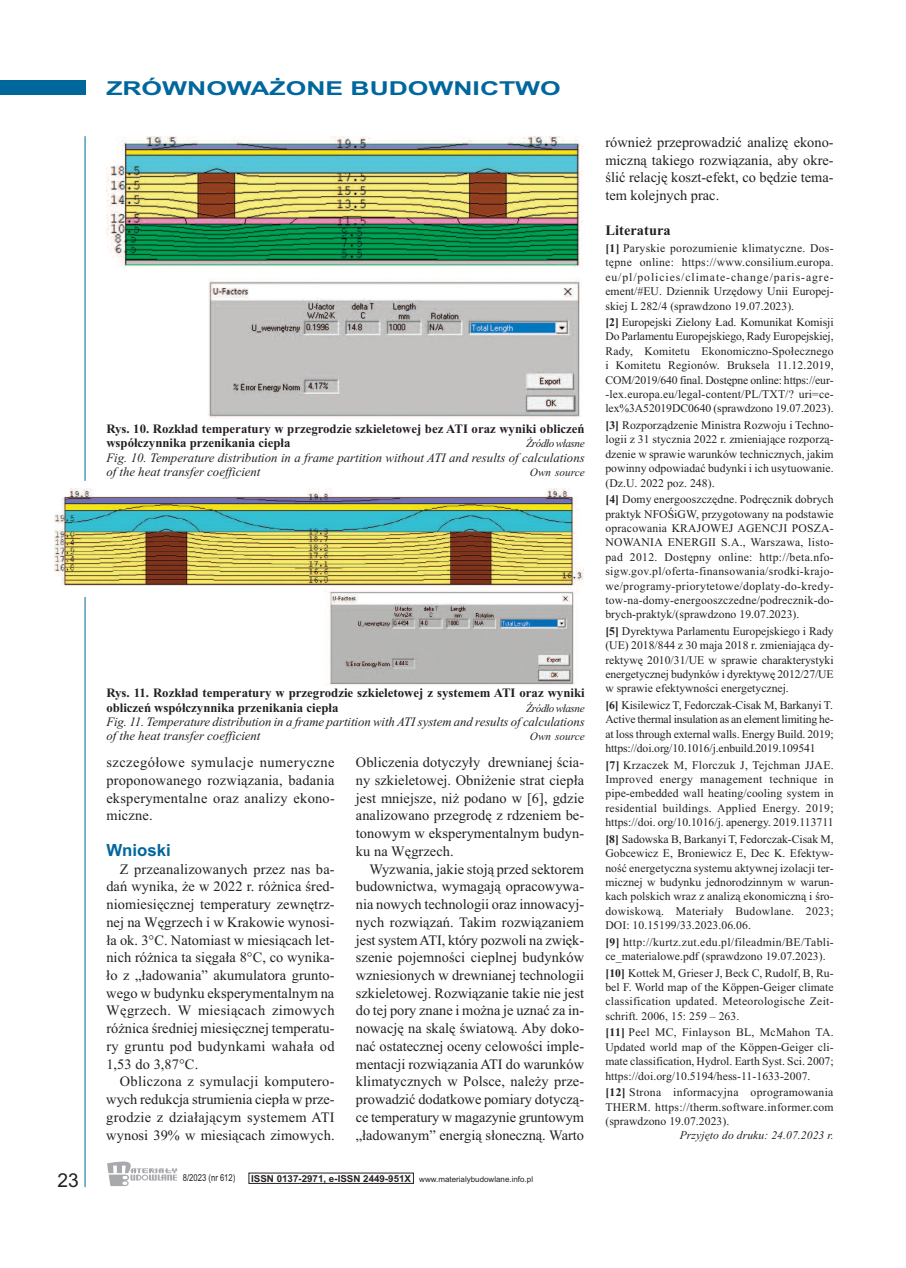
<style>
.page{position:relative;width:906px;height:1268px;background:#fff}
.page>*{position:absolute;margin:0;border:0;box-sizing:border-box;transform-origin:0 0}
.t1{font:700 19.2px "Arial";color:#00679d;scale:1.38 1}
.t2{font:19.2px "Arial";color:#231f20}
.t3{font:700 16.8px "Arial";color:#00679d}
.t4{font:14.4px/17.7px "Times New Roman";letter-spacing:.005em;color:#231f20;text-align:justify}
.t5{font:700 14.4px "Times New Roman";letter-spacing:.005em;color:#231f20}
.t6{font:italic 12.75px/14.4px "Times New Roman";color:#231f20}
.t7{font:700 12.75px/14.4px "Times New Roman";color:#231f20}
.t8{font:11.7px/14.4px "Times New Roman";letter-spacing:.005em;color:#231f20;text-align:justify}
.t9{font:italic 11.7px "Times New Roman";letter-spacing:.005em;color:#231f20}
.t10{font:italic 11.25px "Times New Roman";letter-spacing:-.04em;color:#231f20}
.t11{font:italic 11.25px "Times New Roman";color:#231f20}
.t12{font:9.6px "Arial";color:#231f20;scale:.8 1}
.t13{font:7.95px "Arial";color:#231f20}
.s1{font-weight:700;font-size:9.6px}
.s2{font-weight:700}
</style>
<div class="page">
<img style="left:106px;top:136px;width:477px;height:282px">
<img style="left:54px;top:489px;width:530px;height:196px">
<svg style="left:107px;top:1161px;width:70px;height:24px"></svg>
<div style="left:0;top:81px;width:85px;height:14px;background:#00679d"></div>
<hr style="left:85px;top:597px;width:1px;height:589px;background:#00679d">
<hr style="left:85px;top:136px;width:1px;height:345px;background:#00679d">
<h1 class="t2" style="left:57px;top:1168px;width:23px">23</h1>
<h1 class="t1" style="left:106px;top:77px;width:331px">ZRÓWNOWAŻONE BUDOWNICTWO</h1>
<p class="t7" style="left:106px;top:421px;width:480px">Rys. 10. Rozkład temperatury w przegrodzie szkieletowej bez ATI oraz wyniki obliczeń współczynnika przenikania ciepła</p>
<p class="t10" style="left:526px;top:436px;width:60px">Źródłowłasne</p>
<p class="t6" style="left:106px;top:450px;width:480px">Fig. 10. Temperature distribution in a frame partition without ATI and results of calculations of the heat transfer coefficient</p>
<p class="t11" style="left:530px;top:465px;width:56px">Own source</p>
<p class="t7" style="left:106px;top:685px;width:480px">Rys. 11. Rozkład temperatury w przegrodzie szkieletowej z systemem ATI oraz wyniki obliczeń współczynnika przenikania ciepła</p>
<p class="t10" style="left:526px;top:701px;width:60px">Źródłowłasne</p>
<p class="t6" style="left:106px;top:714px;width:480px">Fig. 11. Temperature distribution in a frame partition with ATI system and results of calculations of the heat transfer coefficient</p>
<p class="t11" style="left:530px;top:729px;width:56px">Own source</p>
<p class="t4" style="left:106px;top:753px;width:230px">szczegółowe symulacje numeryczne proponowanego rozwiązania, badania eksperymentalne oraz analizy ekono&shy;miczne.</p>
<h2 class="t3" style="left:106px;top:840px;width:66px">Wnioski</h2>
<p class="t4" style="left:106px;top:859px;width:230px;text-indent:14px">Z przeanalizowanych przez nas ba&shy;dań wynika, że w 2022 r. różnica śred&shy;niomiesięcznej temperatury zewnętrz&shy;nej na Węgrzech i w Krakowie wynosi&shy;ła ok. 3°C. Natomiast w miesiącach let&shy;nich różnica ta sięgała 8°C, co wynika&shy;ło z „ładowania” akumulatora grunto&shy;wego w budynku eksperymentalnym na Węgrzech. W miesiącach zimowych różnica średniej miesięcznej temperatu&shy;ry gruntu pod budynkami wahała od 1,53 do 3,87°C.</p>
<p class="t4" style="left:106px;top:1072px;width:230px;text-indent:14px">Obliczona z symulacji komputero&shy;wych redukcja strumienia ciepła w prze&shy;grodzie z działającym systemem ATI wynosi 39% w miesiącach zimowych.</p>
<p class="t4" style="left:356px;top:753px;width:230px">Obliczenia dotyczyły drewnianej ścia&shy;ny szkieletowej. Obniżenie strat ciepła jest mniejsze, niż podano w [6], gdzie analizowano przegrodę z rdzeniem be&shy;tonowym w eksperymentalnym budyn&shy;ku na Węgrzech.</p>
<p class="t4" style="left:356px;top:859px;width:230px;text-indent:14px">Wyzwania, jakie stoją przed sektorem budownictwa, wymagają opracowywa&shy;nia nowych technologii oraz innowacyj&shy;nych rozwiązań. Takim rozwiązaniem jest systemATI, który pozwoli na zwięk&shy;szenie pojemności cieplnej budynków wzniesionych w drewnianej technologii szkieletowej. Rozwiązanie takie nie jest do tej pory znane i można je uznać za in&shy;nowację na skalę światową. Aby doko&shy;nać ostatecznej oceny celowości imple&shy;mentacji rozwiązania ATI do warunków klimatycznych w Polsce, należy prze&shy;prowadzić dodatkowe pomiary dotyczą&shy;ce temperatury w magazynie gruntowym „ładowanym” energią słoneczną. Warto</p>
<p class="t12" style="left:183px;top:1171px;width:67px">8/2023 (nr 612)</p>
<p class="t13" style="left:251px;top:1174px;width:283px"><span class="s1">ISSN 0137-2971, e-ISSN 2449-951X</span> www.materialybudowlane.info.pl</p>
<p class="t4" style="left:605px;top:133px;width:230px">również przeprowadzić analizę ekono&shy;miczną takiego rozwiązania, aby okre&shy;ślić relację koszt-efekt, co będzie tema&shy;tem kolejnych prac.</p>
<p class="t5" style="left:605px;top:222px;width:67px">Literatura</p>
<p class="t8" style="left:605px;top:241px;width:230px"><span class="s2">[1]</span> Paryskie porozumienie klimatyczne. Dos&shy;tępne online: https://www.consilium.europa. eu/pl/policies/climate-change/paris-agre&shy;ement/#EU. Dziennik Urzędowy Unii Europej&shy;skiej L 282/4 (sprawdzono 19.07.2023).</p>
<p class="t8" style="left:605px;top:315px;width:230px"><span class="s2">[2]</span> Europejski Zielony Ład. Komunikat Komisji Do Parlamentu Europejskiego, Rady Europejskiej, Rady, Komitetu Ekonomiczno-Społecznego i Komitetu Regionów. Bruksela 11.12.2019, COM/2019/640 final. Dostępne online: https://eur--lex.europa.eu/legal-content/PL/TXT/? uri=ce&shy;lex%3A52019DC0640 (sprawdzono 19.07.2023).</p>
<p class="t8" style="left:605px;top:417px;width:230px"><span class="s2">[3]</span> Rozporządzenie Ministra Rozwoju i Techno&shy;logii z 31 stycznia 2022 r. zmieniające rozporzą&shy;dzenie w sprawie warunków technicznych, jakim powinny odpowiadać budynki i ich usytuowanie. (Dz.U. 2022 poz. 248).</p>
<p class="t8" style="left:605px;top:492px;width:230px"><span class="s2">[4]</span> Domy energooszczędne. Podręcznik dobrych praktyk NFOŚiGW, przygotowany na podstawie opracowania KRAJOWEJ AGENCJI POSZA-NOWANIA ENERGII S.A., Warszawa, listo&shy;pad 2012. Dostępny online: http://beta.nfo&shy;sigw.gov.pl/oferta-finansowania/srodki-krajo&shy;we/programy-priorytetowe/doplaty-do-kredy&shy;tow-na-domy-energooszczedne/podrecznik-do&shy;brych-praktyk/(sprawdzono 19.07.2023).</p>
<p class="t8" style="left:605px;top:623px;width:230px"><span class="s2">[5]</span> Dyrektywa Parlamentu Europejskiego i Rady (UE) 2018/844 z 30 maja 2018 r. zmieniająca dy&shy;rektywę 2010/31/UE w sprawie charakterystyki energetycznej budynków i dyrektywę 2012/27/UE w sprawie efektywności energetycznej.</p>
<p class="t8" style="left:605px;top:697px;width:230px"><span class="s2">[6]</span> Kisilewicz T, Fedorczak-Cisak M, Barkanyi T.<br>Active thermal insulation as an element limiting he&shy;at loss through external walls. Energy Build. 2019; https://doi.org/10.1016/j.enbuild.2019.109541</p>
<p class="t8" style="left:605px;top:757px;width:230px"><span class="s2">[7]</span> Krzaczek M, Florczuk J, Tejchman JJAE.<br>Improved energy management technique in pipe-embedded wall heating/cooling system in residential buildings. Applied Energy. 2019; https://doi. org/10.1016/j. apenergy. 2019.113711</p>
<p class="t8" style="left:605px;top:831px;width:230px"><span class="s2">[8]</span> Sadowska B, Barkanyi T, Fedorczak-Cisak M, Gobcewicz E, Broniewicz E, Dec K. Efektyw&shy;ność energetyczna systemu aktywnej izolacji ter&shy;micznej w budynku jednorodzinnym w warun&shy;kach polskich wraz z analizą ekonomiczną i śro&shy;dowiskową. Materiały Budowlane. 2023; DOI: 10.15199/33.2023.06.06.</p>
<p class="t8" style="left:605px;top:934px;width:230px"><span class="s2">[9]</span> http://kurtz.zut.edu.pl/fileadmin/BE/Tabli&shy;ce_materialowe.pdf (sprawdzono 19.07.2023).</p>
<p class="t8" style="left:605px;top:965px;width:230px"><span class="s2">[10]</span> Kottek M, Grieser J, Beck C, Rudolf, B, Ru&shy;bel F. World map of the Köppen-Geiger climate classification updated. Meteorologische Zeit&shy;schrift. 2006, 15: 259 – 263.</p>
<p class="t8" style="left:605px;top:1024px;width:230px"><span class="s2">[11]</span> Peel MC, Finlayson BL, McMahon TA.<br>Updated world map of the Köppen-Geiger cli&shy;mate classification, Hydrol. Earth Syst. Sci. 2007; https://doi.org/10.5194/hess-11-1633-2007.</p>
<p class="t8" style="left:605px;top:1084px;width:230px"><span class="s2">[12]</span> Strona informacyjna oprogramowania THERM. https://therm.software.informer.com (sprawdzono 19.07.2023).</p>
<p class="t9" style="left:680px;top:1128px;width:155px">Przyjęto do druku: 24.07.2023 r.</p>
</div>
